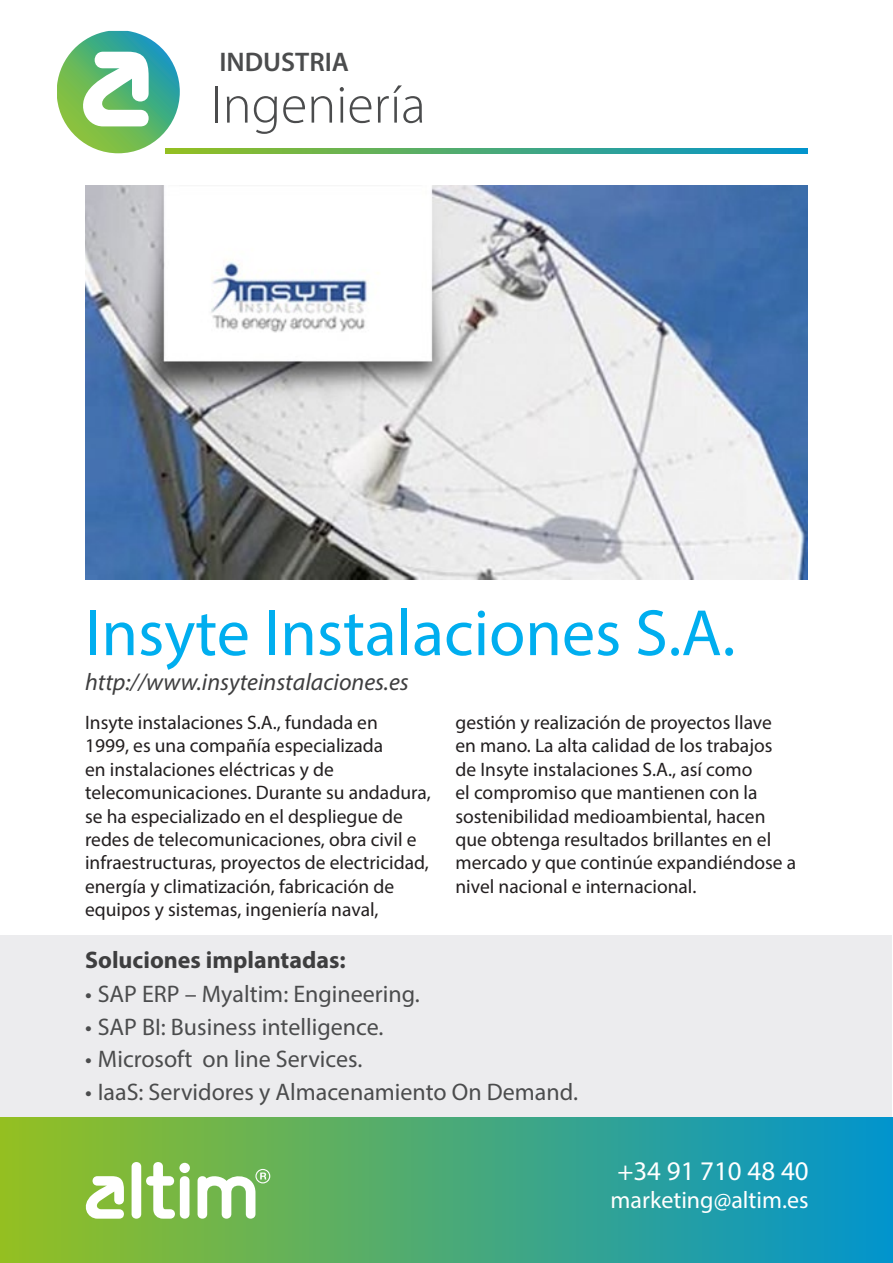
<style>
.page{position:relative;width:893px;height:1263px;background:#fff}
.page>*{position:absolute;margin:0;border:0;box-sizing:border-box;transform-origin:0 0}
.t1{font:66px "Myriad Pro";color:#00aeef}
.t2{font:300 54px "Myriad Pro";color:#4b4c4d}
.t3{font:27px "Myriad Pro";color:#fff}
.t4{font:600 27px "Myriad Pro";color:#4b4c4d}
.t5{font:24px "Myriad Pro";color:#4b4c4d}
.t6{font:italic 24px "Myriad Pro";color:#3e3e3f}
.t7{font:700 24px "Myriad Pro";color:#3e3e3f}
.t8{font:24px "Myriad Pro";color:#fff}
.t9{font:19.5px/23.4px "Myriad Pro";color:#231f20}
</style>
<div class="page">
<div style="left:1px;top:935px;width:891px;height:183px;background:#ececee"></div>
<img style="left:85px;top:185px;width:723px;height:395px">
<div style="left:1px;top:1118px;width:892px;height:145px;background:linear-gradient(to right,#94bf21,#0194cd)"></div>
<svg style="left:80px;top:1162px;width:190px;height:57px"></svg>
<svg style="left:180px;top:148px;width:628px;height:5px;background:#49a978"></svg>
<svg style="left:57px;top:31px;width:123px;height:122px"></svg>
<p class="t4" style="left:219px;top:45px;width:131px">INDUSTRIA</p>
<p class="t2" style="left:210px;top:75px;width:217px">Ingeniería</p>
<p class="t1" style="left:85px;top:592px;width:652px">Insyte Instalaciones S.A.</p>
<p class="t6" style="left:85px;top:667px;width:325px">http://www.insyteinstalaciones.es</p>
<p class="t9" style="left:85px;top:710px;width:347px">Insyte instalaciones S.A., fundada en<br>1999, es una compañía especializada<br>en instalaciones eléctricas y de telecomunicaciones. Durante su andadura, se ha especializado en el despliegue de redes de telecomunicaciones, obra civil e infraestructuras, proyectos de electricidad, energía y climatización, fabricación de equipos y sistemas, ingeniería naval,</p>
<p class="t9" style="left:455px;top:710px;width:342px">gestión y realización de proyectos llave en mano. La alta calidad de los trabajos de Insyte instalaciones S.A., así como<br>el compromiso que mantienen con la sostenibilidad medioambiental, hacen que obtenga resultados brillantes en el mercado y que continúe expandiéndose a nivel nacional e internacional.</p>
<p class="t7" style="left:85px;top:944px;width:262px">Soluciones implantadas:</p>
<p class="t5" style="left:85px;top:979px;width:336px">• SAP ERP – Myaltim: Engineering.</p>
<p class="t5" style="left:85px;top:1012px;width:300px">• SAP BI: Business intelligence.</p>
<p class="t5" style="left:85px;top:1044px;width:279px">• Microsoft on line Services.</p>
<p class="t5" style="left:85px;top:1077px;width:494px">• IaaS: Servidores y Almacenamiento On Demand.</p>
<p class="t3" style="left:617px;top:1154px;width:193px">+34 91 710 48 40</p>
<p class="t8" style="left:611px;top:1185px;width:200px">marketing@altim.es</p>
</div>
